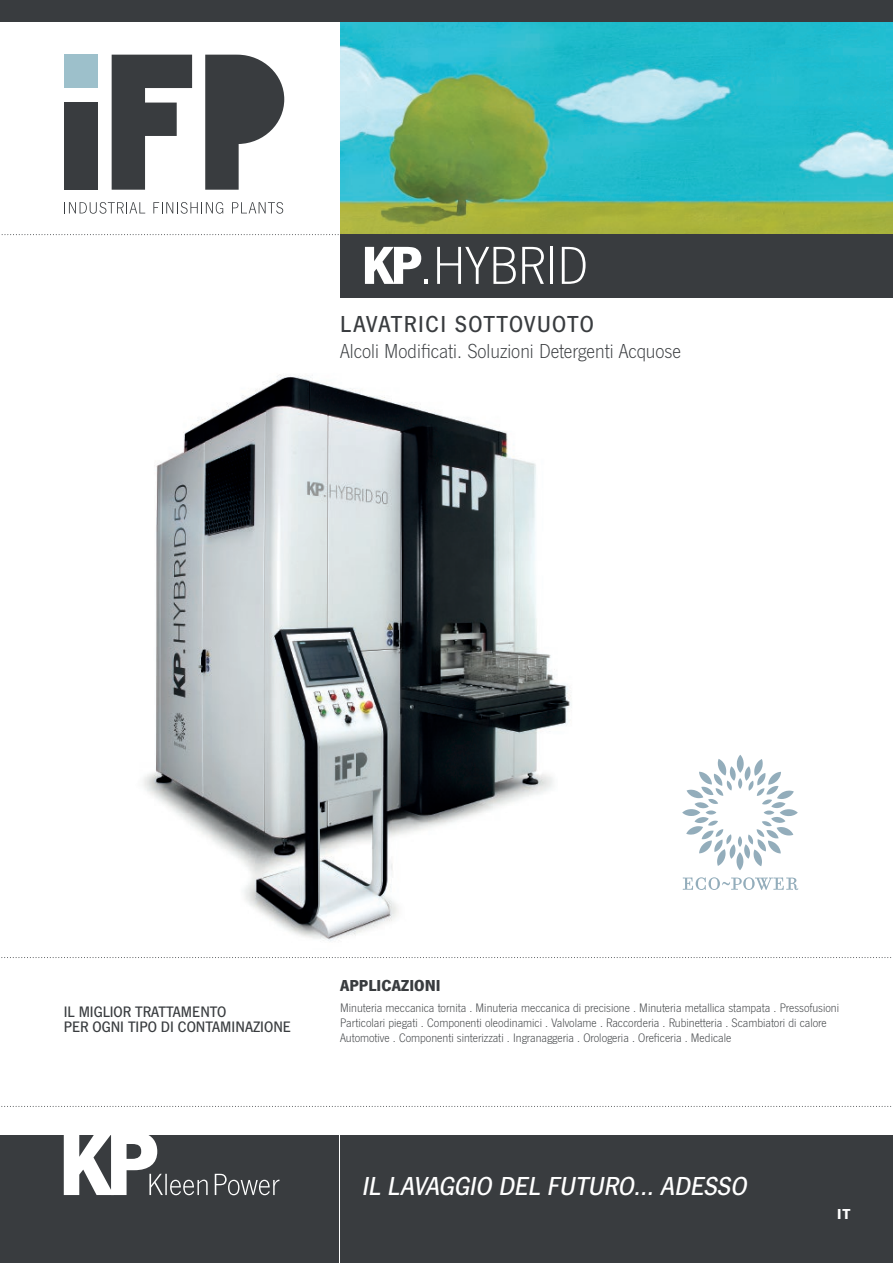
<style>
.page{position:relative;width:893px;height:1263px;background:#fff}
.page>*{position:absolute;margin:0;border:0;box-sizing:border-box;transform-origin:0 0}
.t1{font:55.5px "News Got T Ligh";color:#fff}
.t2{font:italic 500 27px "News Got T";color:#fff}
.t3{font:500 24px "News Got T";letter-spacing:.06em;color:#393c3f}
.t4{font:21px "News Got T Ligh";color:#393c3f}
.t5{font:700 16.5px "News Got T";color:#393c3f}
.t6{font:500 15.75px/15px "News Got T";color:#393c3f}
.t7{font:700 15px "News Got T";color:#fff}
.t8{font:12.75px/15px "News Got T Ligh";color:#393c3f}
.s1{font-family:"News Got T";font-weight:700}
</style>
<div class="page">
<img style="left:143px;top:375px;width:428px;height:566px">
<img style="left:340px;top:21px;width:553px;height:213px">
<div style="left:64px;top:103px;width:34px;height:87px;background:#393c3f"></div>
<svg style="left:205px;top:55px;width:79px;height:135px"></svg>
<div style="left:64px;top:55px;width:34px;height:33px;background:#9dc0cb"></div>
<svg style="left:112px;top:55px;width:80px;height:135px"></svg>
<svg style="left:64px;top:202px;width:81px;height:12px"></svg>
<svg style="left:153px;top:202px;width:70px;height:12px"></svg>
<svg style="left:232px;top:202px;width:51px;height:12px"></svg>
<div style="left:340px;top:234px;width:553px;height:64px;background:#393c3f"></div>
<div style="left:0;top:0;width:893px;height:21px;background:#393c3f"></div>
<div style="left:0;top:1135px;width:339px;height:128px;background:#393c3f"></div>
<div style="left:340px;top:1135px;width:553px;height:128px;background:#393c3f"></div>
<svg style="left:64px;top:1135px;width:215px;height:60px"></svg>
<svg style="left:1px;top:957px;width:891px;height:1px"></svg>
<svg style="left:1px;top:1106px;width:891px;height:1px"></svg>
<svg style="left:1px;top:234px;width:338px;height:1px"></svg>
<svg style="left:683px;top:877px;width:115px;height:13px"></svg>
<svg style="left:682px;top:755px;width:116px;height:115px"></svg>
<h1 class="t1" style="left:361px;top:235px;width:228px"><span class="s1">KP</span> .HYBRID</h1>
<h3 class="t3" style="left:340px;top:311px;width:255px">LAVATRICI SOTTOVUOTO</h3>
<h3 class="t4" style="left:340px;top:339px;width:342px">Alcoli Modificati. Soluzioni Detergenti Acquose</h3>
<p class="t6" style="left:64px;top:1004px;width:229px">IL MIGLIOR TRATTAMENTO<br>PER OGNI TIPO DI CONTAMINAZIONE</p>
<p class="t5" style="left:340px;top:976px;width:102px">APPLICAZIONI</p>
<p class="t8" style="left:340px;top:1000px;width:500px">Minuteria meccanica tornita . Minuteria meccanica di precisione . Minuteria metallica stampata . Pressofusioni<br>Particolari piegati . Componenti oleodinamici . Valvolame . Raccorderia . Rubinetteria . Scambiatori di calore<br>Automotive . Componenti sinterizzati . Ingranaggeria . Orologeria . Oreficeria . Medicale</p>
<h2 class="t2" style="left:361px;top:1171px;width:391px">IL LAVAGGIO DEL FUTURO… ADESSO</h2>
<p class="t7" style="left:837px;top:1205px;width:15px">IT</p>
</div>
